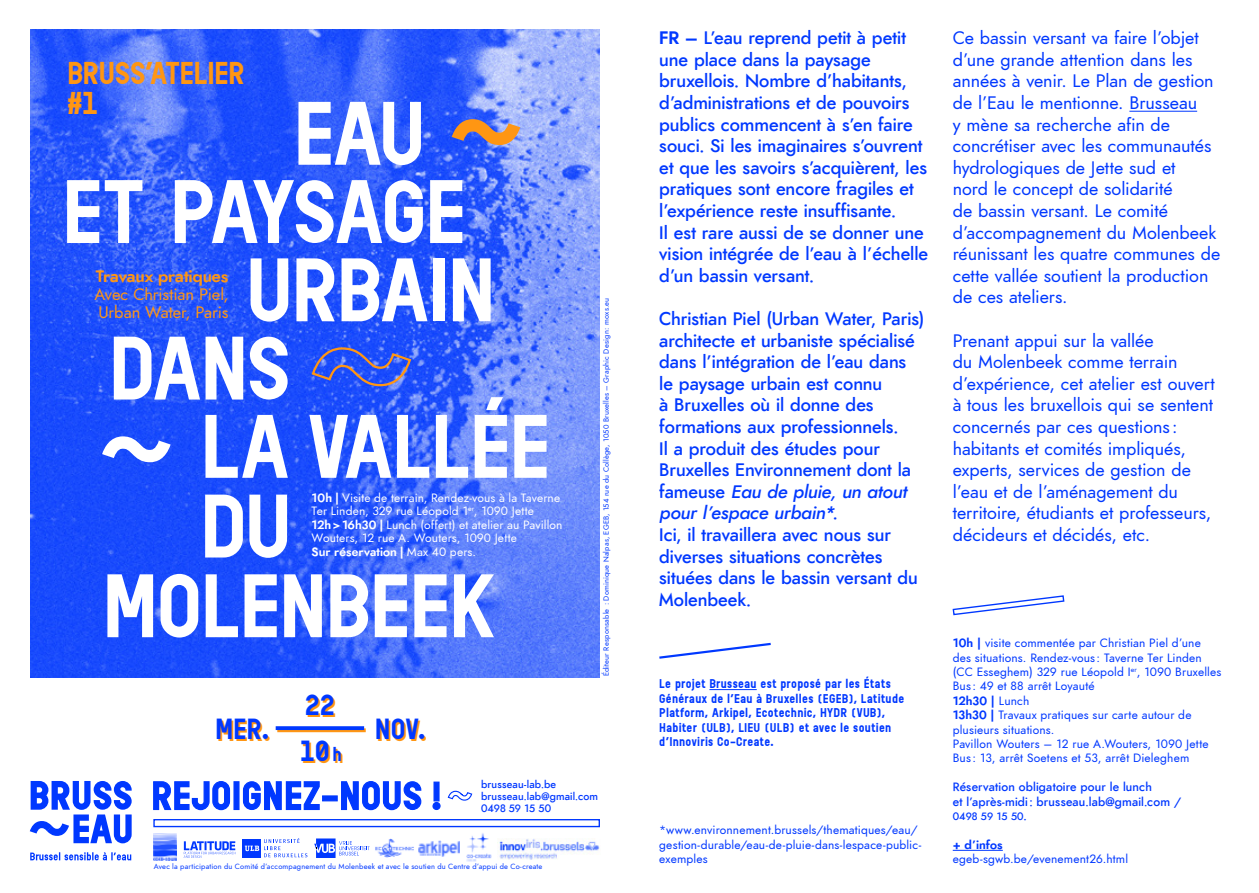
<style>
.page{position:relative;width:1259px;height:893px;background:#fff}
.page>*{position:absolute;margin:0;border:0;box-sizing:border-box;transform-origin:0 0}
.t1{font:700 84.9px "Reglo";letter-spacing:-.025em;color:#fff}
.t2{font:700 29.85px/29.8px "Reglo";letter-spacing:-.02em;color:#ff9613}
.t3{font:700 27.45px "Reglo";letter-spacing:-.005em;color:#0038ff}
.t4{font:italic 500 18px/21.6px "Renner";color:#0038ff}
.t5{font:italic 18px/21.6px "Renner";letter-spacing:-.005em;color:#0038ff}
.t6{font:italic 16.5px/18px "Renner";letter-spacing:-.01em;color:#ff9613}
.t7{font:italic 700 16.5px "Renner";letter-spacing:-.005em;color:#ff9613}
.t8{font:italic 12px/14.4px "Renner";letter-spacing:.015em;color:#0038ff}
.t9{font:italic 12px/13.5px "Renner";letter-spacing:.01em;color:#fff}
.t10{font:700 12px/14.4px "Reglo";letter-spacing:.025em;color:#0038ff}
.t11{font:italic 500 12px/14.4px "Renner";letter-spacing:.015em;color:#0038ff}
.t12{font:italic 700 12px "Renner";letter-spacing:.005em;color:#0038ff}
.t13{font:italic 500 10.5px/12px "Renner";letter-spacing:.015em;color:#0038ff}
.t14{font:italic 7.5px "Renner";letter-spacing:.02em;color:#0038ff}
.s1{font-weight:700}
.s2{font-size:18.3px}
.s3{font-style:inherit}
.s4{font-size:12px}
</style>
<div class="page">
<svg style="left:30px;top:781px;width:102px;height:62px"></svg>
<svg style="left:30px;top:852px;width:101px;height:8px"></svg>
<img style="left:375px;top:839px;width:39px;height:19px">
<img style="left:419px;top:841px;width:41px;height:16px">
<img style="left:153px;top:833px;width:23px;height:27px">
<img style="left:499px;top:838px;width:101px;height:22px">
<img style="left:466px;top:833px;width:26px;height:29px">
<svg style="left:184px;top:841px;width:51px;height:17px"></svg>
<div style="left:243px;top:839px;width:18px;height:18px;background:#0038ff"></div>
<svg style="left:245px;top:838px;width:62px;height:19px"></svg>
<svg style="left:314px;top:838px;width:55px;height:20px"></svg>
<div style="left:153px;top:819px;width:447px;height:8px;border:1px solid #0038ff"></div>
<svg style="left:153px;top:781px;width:288px;height:30px"></svg>
<svg style="left:447px;top:790px;width:26px;height:11px"></svg>
<hr style="left:277px;top:728px;width:89px;height:4px;background:#ff961e">
<svg style="left:276px;top:726px;width:88px;height:4px"></svg>
<img style="left:30px;top:30px;width:570px;height:647px">
<svg style="left:310px;top:346px;width:103px;height:41px;background:#425cdc"></svg>
<svg style="left:452px;top:119px;width:68px;height:26px;background:#aa8682"></svg>
<svg style="left:102px;top:436px;width:69px;height:26px"></svg>
<svg style="left:659px;top:642px;width:112px;height:17px"></svg>
<hr style="left:709px;top:689px;width:48px;height:1px;background:#0038ff">
<hr style="left:1129px;top:111px;width:68px;height:1px;background:#0038ff">
<hr style="left:952px;top:850px;width:51px;height:1px;background:#0038ff">
<svg style="left:952px;top:595px;width:113px;height:21px"></svg>
<h2 class="t2" style="left:67px;top:59px;width:179px">BRUSS'ATELIER #1</h2>
<h1 class="t1" style="left:293px;top:84px;width:135px">EAU</h1>
<h1 class="t1" style="left:62px;top:162px;width:406px">ET PAYSAGE</h1>
<h1 class="t1" style="left:245px;top:241px;width:252px">URBAIN</h1>
<h1 class="t1" style="left:108px;top:319px;width:184px">DANS</h1>
<h1 class="t1" style="left:200px;top:397px;width:352px">LA VALLÉE</h1>
<h1 class="t1" style="left:200px;top:477px;width:94px">DU</h1>
<h1 class="t1" style="left:102px;top:557px;width:395px">MOLENBEEK</h1>
<p class="t7" style="left:96px;top:264px;width:134px">Travaux pratiques</p>
<p class="t6" style="left:94px;top:285px;width:136px">Avec Christian Piel,<br>Urban Water, Paris</p>
<p class="t9" style="left:312px;top:491px;width:252px"><span class="s1">10h |</span> Visite de terrain, Rendez-vous à la Taverne Ter Linden, 329 rue Léopold 1<sup>er</sup>, 1090 Jette <span class="s1">12h&gt;16h30 |</span> Lunch (offert) et atelier au Pavillon Wouters, 12 rue A. Wouters, 1090 Jette<br><span class="s1">Sur réservation |</span> Max 40 pers.</p>
<h3 class="t3" style="left:305px;top:689px;width:31px">22</h3>
<h3 class="t3" style="left:215px;top:713px;width:55px">MER.</h3>
<h3 class="t3" style="left:375px;top:713px;width:52px">NOV.</h3>
<h3 class="t3" style="left:300px;top:735px;width:43px">10<span class="s2">h</span></h3>
<p class="t14" style="left:601px;top:676px;width:380px;rotate:-90deg">Éditeur Responsable : Dominique Nalpas, EGEB, 154 rue du Collège, 1050 Bruxelles – Graphic Design: moxs.eu</p>
<p class="t13" style="left:481px;top:778px;width:118px">brusseau-lab.be brusseau.lab@gmail.com<br>0498 59 15 50</p>
<p class="t14" style="left:154px;top:861px;width:390px">Avec la participation du Comité d’accompagnement du Molenbeek et avec le soutien du Centre d’appui de Co-create</p>
<p class="t4" style="left:659px;top:27px;width:270px"><span class="s1">FR –</span> L’eau reprend petit à petit une place dans la paysage bruxellois. Nombre d’habitants, d’administrations et de pouvoirs publics commencent à s’en faire souci. Si les imaginaires s’ouvrent et que les savoirs s’acquièrent, les pratiques sont encore fragiles et l’expérience reste insuffisante.<br>Il est rare aussi de se donner une vision intégrée de l’eau à l’échelle d’un bassin versant.</p>
<p class="t4" style="left:659px;top:308px;width:266px">Christian Piel (Urban Water, Paris) architecte et urbaniste spécialisé dans l’intégration de l’eau dans le paysage urbain est connu<br>à Bruxelles où il donne des formations aux professionnels.<br>Il a produit des études pour<br>Bruxelles Environnement dont la fameuse <span class="s3">Eau de pluie, un atout pour l’espace urbain*.</span></p>
<p class="t4" style="left:659px;top:524px;width:260px">Ici, il travaillera avec nous sur diverses situations concrètes situées dans le bassin versant du<br>Molenbeek.</p>
<p class="t10" style="left:659px;top:677px;width:246px">Le projet Brusseau est proposé par les États Généraux de l’Eau à Bruxelles (EGEB), Latitude Platform, Arkipel, Ecotechnic, HYDR (VUB), Habiter (ULB), LIEU (ULB) et avec le soutien d’Innoviris Co-Create.</p>
<p class="t8" style="left:659px;top:823px;width:263px">*www.environnement.brussels/thematiques/eau/ gestion-durable/eau-de-pluie-dans-lespace-public&shy;exemples</p>
<p class="t5" style="left:952px;top:27px;width:269px">Ce bassin versant va faire l’objet d’une grande attention dans les années à venir. Le Plan de gestion de l’Eau le mentionne. Brusseau<br>y mène sa recherche afin de concrétiser avec les communautés hydrologiques de Jette sud et<br>nord le concept de solidarité<br>de bassin versant. Le comité d’accompagnement du Molenbeek réunissant les quatre communes de cette vallée soutient la production de ces ateliers.</p>
<p class="t5" style="left:952px;top:330px;width:264px">Prenant appui sur la vallée<br>du Molenbeek comme terrain d’expérience, cet atelier est ouvert à tous les bruxellois qui se sentent concernés par ces questions : habitants et comités impliqués, experts, services de gestion de l’eau et de l’aménagement du territoire, étudiants et professeurs, décideurs et décidés, etc.</p>
<p class="t8" style="left:952px;top:636px;width:270px"><span class="s1">10h |</span> visite commentée par Christian Piel d’une des situations. Rendez-vous : Taverne Ter Linden (CC Esseghem) 329 rue Léopold I<sup>er</sup>, 1090 Bruxelles Bus : 49 et 88 arrêt Loyauté<br><span class="s1">12h30 |</span> Lunch<br><span class="s1">13h30 |</span> Travaux pratiques sur carte autour de plusieurs situations.<br>Pavillon Wouters – 12 rue A.Wouters, 1090 Jette Bus : 13, arrêt Soetens et 53, arrêt Dieleghem</p>
<p class="t11" style="left:952px;top:780px;width:230px">Réservation obligatoire pour le lunch<br>et l’après-midi: brusseau.lab@gmail.com /</p>
<p class="t13" style="left:952px;top:810px;width:76px">0498 59 15 50<span class="s4">.</span></p>
<p class="t12" style="left:952px;top:836px;width:52px">+ d’infos</p>
<p class="t8" style="left:952px;top:852px;width:177px">egeb-sgwb.be/evenement26.html</p>
</div>
